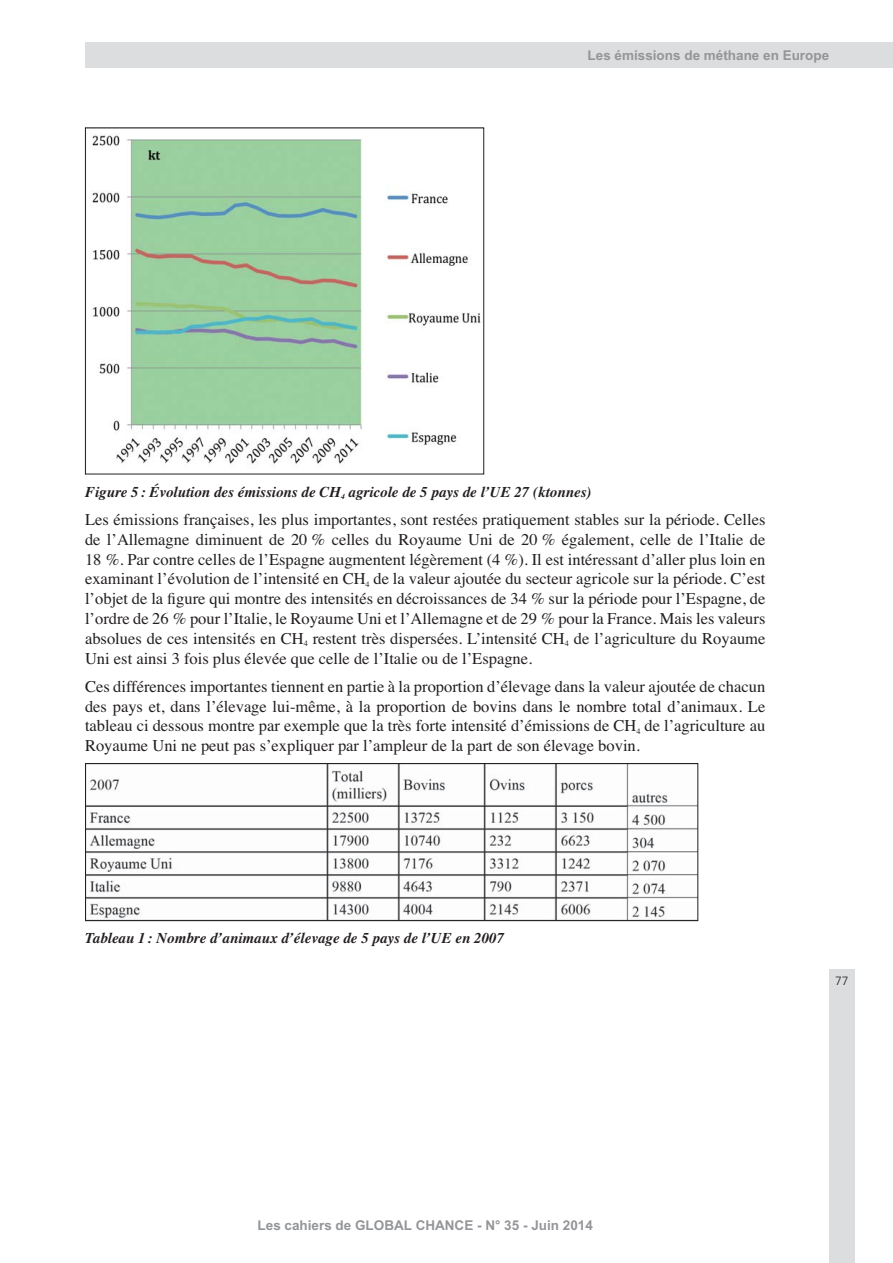
<style>
.page{position:relative;width:893px;height:1263px;background:#fff}
.page>*{position:absolute;margin:0;border:0;box-sizing:border-box;transform-origin:0 0}
.t1{font:16.5px/19.8px "Times";color:#231f20;text-align:justify}
.t2{font:italic 700 15px "Times";color:#231f20}
.t3{font:700 13.5px "Arial";color:#939598}
.t4{font:300 12px "Frutiger";color:#231f20}
</style>
<div class="page">
<div style="left:829px;top:969px;width:26px;height:294px;background:#dcddde"></div>
<div style="left:85px;top:43px;width:808px;height:25px;background:#dcddde"></div>
<img style="left:91px;top:135px;width:390px;height:329px">
<div style="left:85px;top:128px;width:399px;height:346px;border:1px solid #231f20"></div>
<img style="left:87px;top:765px;width:609px;height:154px">
<div style="left:85px;top:763px;width:613px;height:158px;border:1px solid #231f20"></div>
<p class="t3" style="left:588px;top:48px;width:243px">Les émissions de méthane en Europe</p>
<p class="t2" style="left:85px;top:486px;width:508px">Figure 5 : Évolution des émissions de CH<sub>4</sub> agricole de 5 pays de l’UE 27 (ktonnes)</p>
<p class="t1" style="left:85px;top:511px;width:682px">Les émissions françaises, les plus importantes, sont restées pratiquement stables sur la période. Celles de l’Allemagne diminuent de 20 % celles du Royaume Uni de 20 % également, celle de l’Italie de 18 %. Par contre celles de l’Espagne augmentent légèrement (4 %). Il est intéressant d’aller plus loin en examinant l’évolution de l’intensité en CH<sub>4</sub> de la valeur ajoutée du secteur agricole sur la période. C’est l’objet de la figure qui montre des intensités en décroissances de 34 % sur la période pour l’Espagne, de l’ordre de 26 % pour l’Italie, le Royaume Uni et l’Allemagne et de 29 % pour la France. Mais les valeurs absolues de ces intensités en CH<sub>4</sub> restent très dispersées. L’intensité CH<sub>4</sub> de l’agriculture du Royaume Uni est ainsi 3 fois plus élevée que celle de l’Italie ou de l’Espagne.</p>
<p class="t1" style="left:85px;top:678px;width:682px">Ces différences importantes tiennent en partie à la proportion d’élevage dans la valeur ajoutée de chacun des pays et, dans l’élevage lui-même, à la proportion de bovins dans le nombre total d’animaux. Le tableau ci dessous montre par exemple que la très forte intensité d’émissions de CH<sub>4</sub> de l’agriculture au Royaume Uni ne peut pas s’expliquer par l’ampleur de la part de son élevage bovin.</p>
<p class="t2" style="left:85px;top:933px;width:421px">Tableau 1 : Nombre d’animaux d’élevage de 5 pays de l’UE en 2007</p>
<p class="t3" style="left:258px;top:1218px;width:337px">Les cahiers de GLOBAL CHANCE - N° 35 - Juin 2014</p>
<p class="t4" style="left:835px;top:976px;width:15px">77</p>
</div>
